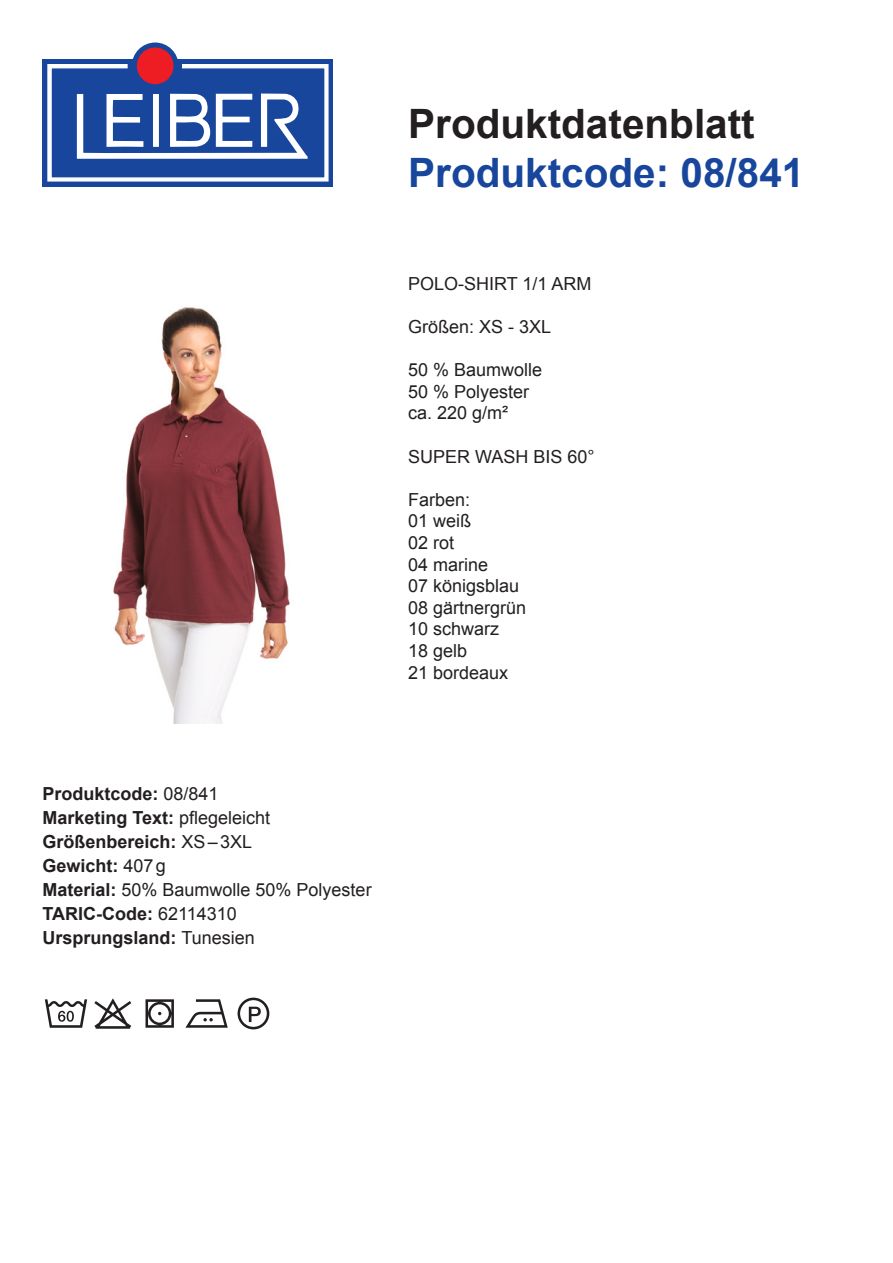
<style>
.page{position:relative;width:893px;height:1263px;background:#fff}
.page>*{position:absolute;margin:0;border:0;box-sizing:border-box;transform-origin:0 0}
.t1{font:700 40.5px "Arial";color:#18469d}
.t2{font:700 40.5px "Arial";color:#231f20}
.t3{font:18px/21.6px "Arial";color:#231f20}
.t4{font:700 18px/24px "Arial";color:#231f20}
.s1{font-weight:400}
</style>
<div class="page">
<div style="left:43px;top:59px;width:290px;height:127px;background:#18469d"></div>
<svg style="left:47px;top:64px;width:282px;height:118px"></svg>
<svg style="left:132px;top:43px;width:47px;height:46px"></svg>
<div style="left:138px;top:48px;width:35px;height:36px;background:#ee1d23;border-radius:50%"></div>
<div style="left:137px;top:48px;width:37px;height:36px;border:1px solid #ee1d23;border-radius:50%"></div>
<img style="left:113px;top:307px;width:177px;height:416px">
<svg style="left:45px;top:999px;width:42px;height:29px"></svg>
<svg style="left:94px;top:998px;width:37px;height:31px"></svg>
<svg style="left:146px;top:999px;width:28px;height:29px"></svg>
<svg style="left:185px;top:999px;width:43px;height:29px"></svg>
<svg style="left:238px;top:997px;width:31px;height:32px"></svg>
<h1 class="t2" style="left:408px;top:97px;width:348px">Produktdatenblatt</h1>
<h1 class="t1" style="left:408px;top:146px;width:398px">Produktcode: 08/841</h1>
<p class="t3" style="left:408px;top:273px;width:185px">POLO-SHIRT 1/1 ARM</p>
<p class="t3" style="left:408px;top:316px;width:145px">Größen: XS - 3XL</p>
<p class="t3" style="left:408px;top:359px;width:136px">50 % Baumwolle<br>50 % Polyester ca. 220 g/m²</p>
<p class="t3" style="left:408px;top:446px;width:188px">SUPER WASH BIS 60°</p>
<p class="t3" style="left:408px;top:489px;width:120px">Farben:<br>01 weiß<br>02 rot<br>04 marine<br>07 königsblau<br>08 gärtnergrün<br>10 schwarz<br>18 gelb<br>21 bordeaux</p>
<p class="t4" style="left:43px;top:782px;width:331px">Produktcode: <span class="s1">08/841<br></span>Marketing Text: <span class="s1">pflegeleicht<br></span>Größenbereich: <span class="s1">XS–3XL<br></span>Gewicht: <span class="s1">407g<br></span>Material: <span class="s1">50% Baumwolle 50% Polyester<br></span>TARIC-Code: <span class="s1">62114310<br></span>Ursprungsland: <span class="s1">Tunesien</span></p>
</div>
